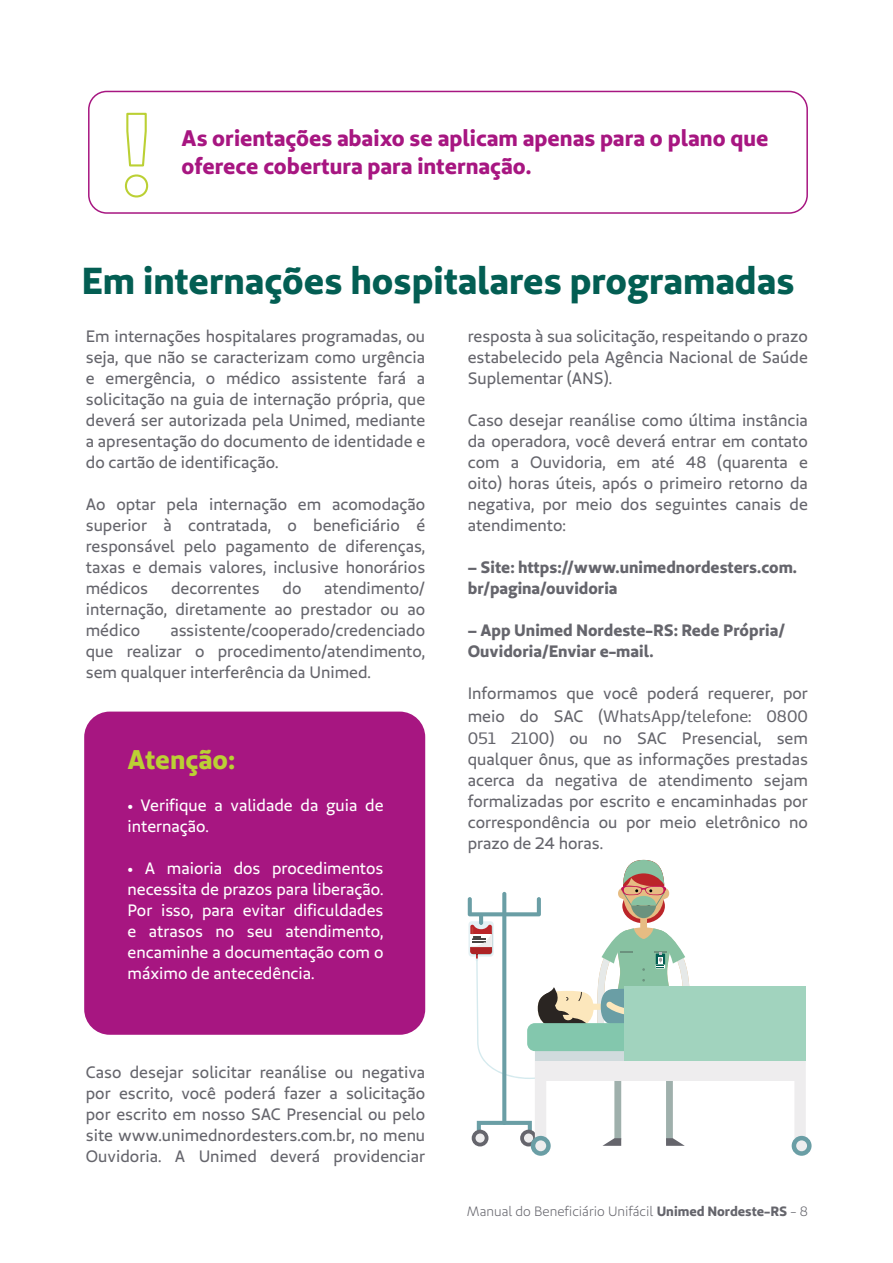
<style>
.page{position:relative;width:893px;height:1263px;background:#fff}
.page>*{position:absolute;margin:0;border:0;box-sizing:border-box;transform-origin:0 0}
.t1{font:37.5px "Unimed Sans 2020 Bold";color:#035e53}
.t2{font:27px "Unimed Sans 2020 Bold";color:#bbd034}
.t3{font:22.5px/28.5px "Unimed Sans 2020 Bold";color:#a71681}
.t4{font:16.5px/21px "Unimed Sans 2020 Regular";color:#65656c;text-align:justify}
.t5{font:16.5px/21px "Unimed Sans 2020 Regular";color:#fff}
.t6{font:16.5px/21px "Unimed Sans 2020 Bold";color:#65656c}
.t7{font:16.5px "Unimed Sans";color:#65656c}
.t8{font:13.5px "Unimed Sans 2020 Book";color:#65656c}
.s1{font-family:"Unimed Sans 2020 Regular"}
.s2{font-family:"Unimed Sans"}
.s3{font-family:"Unimed Sans 2020 Bold"}
</style>
<div class="page">
<div style="left:84px;top:711px;width:341px;height:324px;background:#a71681;border-radius:26px"></div>
<svg style="left:124px;top:112px;width:25px;height:86px"></svg>
<div style="left:88px;top:91px;width:720px;height:123px;border:2px solid #a71681;border-radius:18px"></div>
<svg style="left:531px;top:1136px;width:20px;height:20px"></svg>
<div style="left:535px;top:1140px;width:11px;height:11px;background:#eeedee;border-radius:50%"></div>
<div style="left:792px;top:1136px;width:19px;height:20px;background:#6a9ea5;border-radius:50%"></div>
<div style="left:796px;top:1140px;width:11px;height:11px;background:#eeedee;border-radius:50%"></div>
<svg style="left:468px;top:860px;width:338px;height:286px"></svg>
<h3 class="t3" style="left:182px;top:123px;width:588px">As orientações abaixo se aplicam apenas para o plano que oferece cobertura para internação.</h3>
<h1 class="t1" style="left:81px;top:256px;width:715px">Em internações hospitalares programadas</h1>
<p class="t4" style="left:86px;top:326px;width:341px">Em internações hospitalares programadas, ou seja, que não se caracterizam como urgência e emergência, o médico assistente fará a solicitação na guia de internação própria, que deverá ser autorizada pela Unimed, mediante a apresentação do documento de identidade e do cartão de identificação.</p>
<p class="t4" style="left:86px;top:494px;width:341px">Ao optar pela internação em acomodação superior à contratada, o beneficiário é responsável pelo pagamento de diferenças, taxas e demais valores, inclusive honorários médicos</p>
<p class="t4" style="left:86px;top:578px;width:341px;text-indent:238px">atendimento/ internação, diretamente ao prestador ou ao médico</p>
<p class="t4" style="left:171px;top:578px;width:90px">decorrentes</p>
<p class="t4" style="left:282px;top:578px;width:20px">do</p>
<p class="t4" style="left:86px;top:620px;width:341px;text-indent:85px">assistente/cooperado/credenciado que realizar o procedimento/atendimento, sem qualquer interferência da Unimed.</p>
<h2 class="t2" style="left:128px;top:742px;width:109px">Atenção:</h2>
<p class="t5" style="left:128px;top:795px;width:257px">• Verifique a validade da guia de internação.</p>
<p class="t5" style="left:128px;top:858px;width:257px;text-align:justify">• A maioria dos procedimentos necessita de prazos para liberação.<br>Por isso, para evitar dificuldades e atrasos no seu atendimento, encaminhe a documentação com o máximo de antecedência.</p>
<p class="t4" style="left:86px;top:1061px;width:341px">Caso desejar solicitar reanálise ou negativa por escrito, você poderá fazer a solicitação por escrito em nosso SAC Presencial ou pelo site www.unimednordesters.com.br, no menu Ouvidoria. A Unimed deverá providenciar</p>
<p class="t4" style="left:468px;top:326px;width:342px">resposta à sua solicitação, respeitando o prazo estabelecido pela Agência Nacional de Saúde Suplementar (ANS).</p>
<p class="t4" style="left:468px;top:410px;width:342px">Caso desejar reanálise como última instância da operadora, você deverá entrar em contato com a Ouvidoria, em até 48 (quarenta e oito) horas úteis, após o primeiro retorno da negativa, por meio dos seguintes canais de atendimento:</p>
<p class="t6" style="left:468px;top:557px;width:331px">– Site: https://www.unimednordesters.com. br/pagina/ouvidoria</p>
<p class="t6" style="left:468px;top:620px;width:319px">– App Unimed Nordeste-RS: Rede Própria/<br>Ouvidoria/Enviar e-mail.</p>
<p class="t4" style="left:468px;top:683px;width:342px">Informamos que você poderá requerer, por</p>
<p class="t7" style="left:468px;top:705px;width:342px"><span class="s1">meio do SAC</span> (WhatsApp/telefone: 0800</p>
<p class="t4" style="left:468px;top:728px;width:342px"><span class="s2">051 2100)</span> ou no SAC Presencial, sem qualquer ônus, que as informações prestadas acerca da negativa de atendimento sejam formalizadas por escrito e encaminhadas por correspondência ou por meio eletrônico no prazo de 24 horas.</p>
<p class="t8" style="left:466px;top:1203px;width:343px">Manual do Beneficiário Unifácil <span class="s3">Unimed Nordeste-RS</span> - 8</p>
</div>
